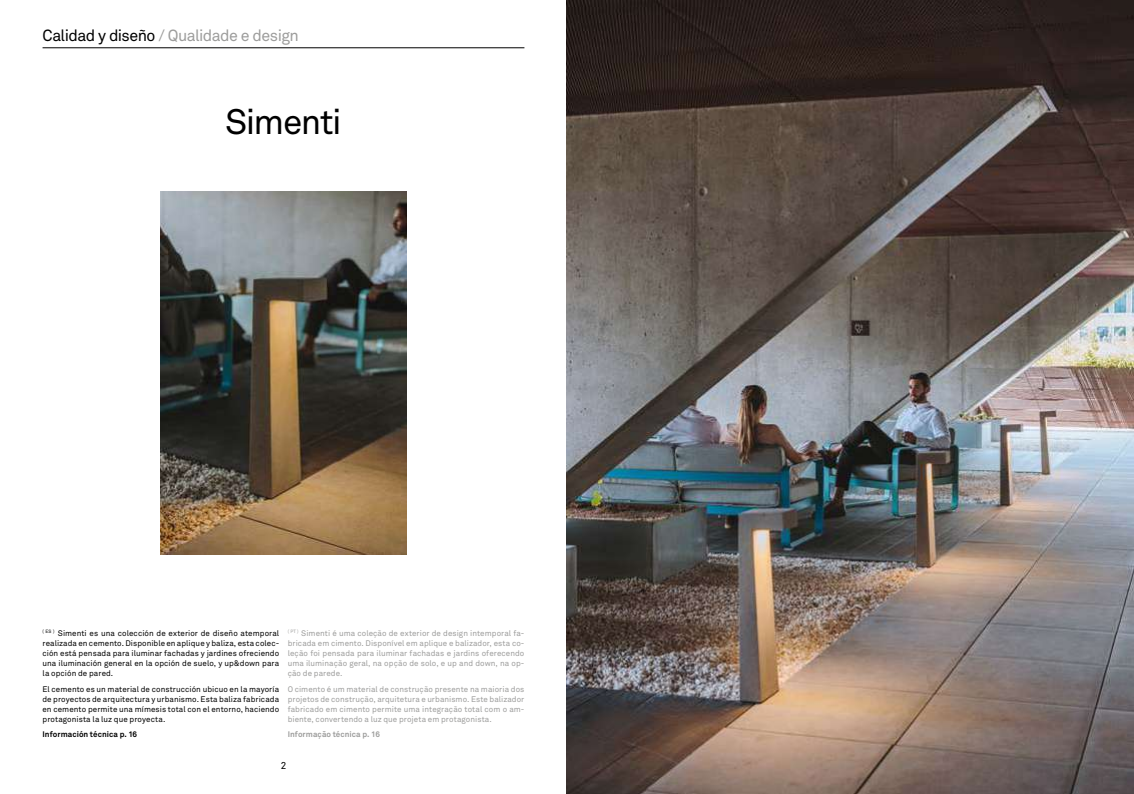
<style>
.page{position:relative;width:1134px;height:794px;background:#fff}
.page>*{position:absolute;margin:0;border:0;box-sizing:border-box;transform-origin:0 0}
.t1{font:35px "Akkurat";letter-spacing:-.04em;color:#000}
.t2{font:16px "Akkurat";letter-spacing:-.035em;color:#9d9d9c}
.t3{font:10px "Akkurat";color:#000}
.t4{font:8px/10px "Akkurat";letter-spacing:.005em;color:#9d9d9c;text-align:justify}
.t5{font:8px/10px "Akkurat";letter-spacing:.005em;color:#000;text-align:justify}
.t6{font:700 8px "Akkurat";letter-spacing:.01em;color:#000}
.t7{font:700 8px "Akkurat";letter-spacing:.01em;color:#9d9d9c}
.s1{color:#000}
</style>
<div class="page">
<img style="left:161px;top:192px;width:245px;height:363px">
<img style="left:567px;top:0;width:567px;height:794px">
<hr style="left:43px;top:48px;width:481px;height:1px;background:#000">
<h2 class="t2" style="left:43px;top:26px;width:258px"><span class="s1">Calidad y diseño</span> / Qualidade e design</h2>
<h1 class="t1" style="left:225px;top:101px;width:118px">Simenti</h1>
<p class="t5" style="left:43px;top:628px;width:238px"><sup>(</sup> <sup>ES</sup> <sup>)</sup> Simenti es una colección de exterior de diseño atemporal realizada en cemento. Disponible en aplique y baliza, esta colec&shy;ción está pensada para iluminar fachadas y jardines ofreciendo una iluminación general en la opción de suelo, y up&amp;down para la opción de pared.</p>
<p class="t5" style="left:43px;top:684px;width:238px">El cemento es un material de construcción ubicuo en la mayoría de proyectos de arquitectura y urbanismo. Esta baliza fabricada en cemento permite una mímesis total con el entorno, haciendo protagonista la luz que proyecta.</p>
<p class="t6" style="left:43px;top:729px;width:96px">Información técnica p. 16</p>
<p class="t4" style="left:288px;top:628px;width:238px"><sup>(</sup> <sup>PT</sup> <sup>)</sup> Simenti é uma coleção de exterior de design intemporal fa&shy;bricada em cimento. Disponível em aplique e balizador, esta co&shy;leção foi pensada para iluminar fachadas e jardins oferecendo uma iluminação geral, na opção de solo, e up and down, na op&shy;ção de parede.</p>
<p class="t4" style="left:288px;top:684px;width:238px">O cimento é um material de construção presente na maioria dos projetos de construção, arquitetura e urbanismo. Este balizador fabricado em cimento permite uma integração total com o am&shy;biente, convertendo a luz que projeta em protagonista.</p>
<p class="t7" style="left:288px;top:729px;width:94px">Informação técnica p. 16</p>
<p class="t3" style="left:281px;top:760px;width:7px">2</p>
</div>
